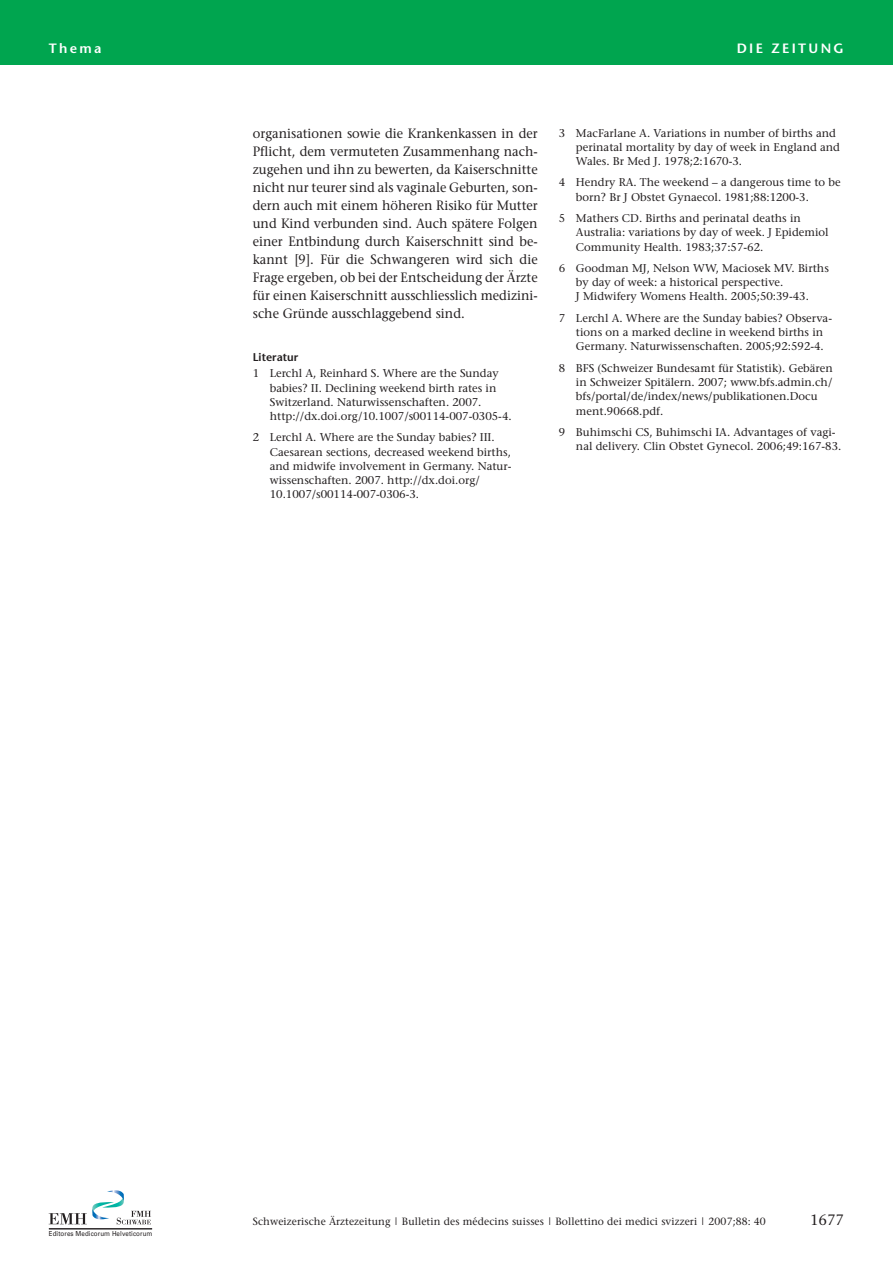
<style>
.page{position:relative;width:893px;height:1263px;background:#fff}
.page>*{position:absolute;margin:0;border:0;box-sizing:border-box;transform-origin:0 0}
.t1{font:15px "Stone Serif";color:#231f20}
.t2{font:13.5px/18px "Stone Serif";color:#231f20;text-align:justify;scale:.95 1}
.t3{font:600 13.5px "Stone Sans";letter-spacing:.17em;color:#fff}
.t4{font:11.25px/14.2px "Stone Serif";color:#231f20}
.t5{font:600 11.25px "Stone Sans";color:#231f20}
.t6{font:10.5px "Stone Serif";letter-spacing:.01em;color:#231f20}
.t7{font:6.9px "Univers";letter-spacing:.015em;color:#231f20;scale:.9 1}
</style>
<div class="page">
<svg style="left:49px;top:1190px;width:102px;height:34px"></svg>
<hr style="left:49px;top:1228px;width:103px;height:1px;background:#231f20">
<div style="left:0;top:0;width:893px;height:64px;background:#00a54f"></div>
<p class="t3" style="left:49px;top:42px;width:54px">Thema</p>
<p class="t3" style="left:737px;top:42px;width:109px">DIE ZEITUNG</p>
<p class="t2" style="left:253px;top:126px;width:301px">organisationen sowie die Krankenkassen in der Pflicht, dem vermuteten Zusammenhang nach&shy;zugehen und ihn zu bewerten, da Kaiserschnitte nicht nur teurer sind als vaginale Geburten, son&shy;dern auch mit einem höheren Risiko für Mutter und Kind verbunden sind. Auch spätere Folgen einer Entbindung durch Kaiserschnitt sind be&shy;kannt [9]. Für die Schwangeren wird sich die Frage ergeben, ob bei der Entscheidung der Ärzte für einen Kaiserschnitt ausschliesslich medizini&shy;sche Gründe ausschlaggebend sind.</p>
<p class="t5" style="left:253px;top:352px;width:47px">Literatur</p>
<p class="t4" style="left:270px;top:367px;width:243px;text-indent:-17px">1 Lerchl A, Reinhard S. Where are the Sunday babies? II. Declining weekend birth rates in Switzerland. Naturwissenschaften. 2007. http://dx.doi.org/10.1007/s00114-007-0305-4.</p>
<p class="t4" style="left:270px;top:431px;width:243px;text-indent:-17px">2 Lerchl A. Where are the Sunday babies? III.<br>Caesarean sections, decreased weekend births, and midwife involvement in Germany. Natur&shy;wissenschaften. 2007. http://dx.doi.org/ 10.1007/s00114-007-0306-3.</p>
<p class="t4" style="left:576px;top:127px;width:266px;text-indent:-17px">3 MacFarlane A. Variations in number of births and perinatal mortality by day of week in England and<br>Wales. Br Med J. 1978;2:1670-3.</p>
<p class="t4" style="left:576px;top:176px;width:266px;text-indent:-17px">4 Hendry RA. The weekend – a dangerous time to be born? Br J Obstet Gynaecol. 1981;88:1200-3.</p>
<p class="t4" style="left:576px;top:212px;width:254px;text-indent:-17px">5 Mathers CD. Births and perinatal deaths in<br>Australia: variations by day of week. J Epidemiol<br>Community Health. 1983;37:57-62.</p>
<p class="t4" style="left:576px;top:262px;width:254px;text-indent:-17px">6 Goodman MJ, Nelson WW, Maciosek MV. Births by day of week: a historical perspective.<br>J Midwifery Womens Health. 2005;50:39-43.</p>
<p class="t4" style="left:576px;top:312px;width:258px;text-indent:-17px">7 Lerchl A. Where are the Sunday babies? Observa&shy;tions on a marked decline in weekend births in<br>Germany. Naturwissenschaften. 2005;92:592-4.</p>
<p class="t4" style="left:576px;top:362px;width:258px;text-indent:-17px">8 BFS (Schweizer Bundesamt für Statistik). Gebären in Schweizer Spitälern. 2007; www.bfs.admin.ch/ bfs/portal/de/index/news/publikationen.Docu ment.90668.pdf.</p>
<p class="t4" style="left:576px;top:426px;width:267px;text-indent:-17px">9 Buhimschi CS, Buhimschi IA. Advantages of vagi&shy;nal delivery. Clin Obstet Gynecol. 2006;49:167-83.</p>
<p class="t7" style="left:49px;top:1229px;width:117px">Editores Medicorum Helveticorum</p>
<p class="t6" style="left:253px;top:1217px;width:515px">Schweizerische Ärztezeitung | Bulletin des médecins suisses | Bollettino dei medici svizzeri | 2007;88: 40</p>
<h1 class="t1" style="left:810px;top:1213px;width:35px">1677</h1>
</div>
